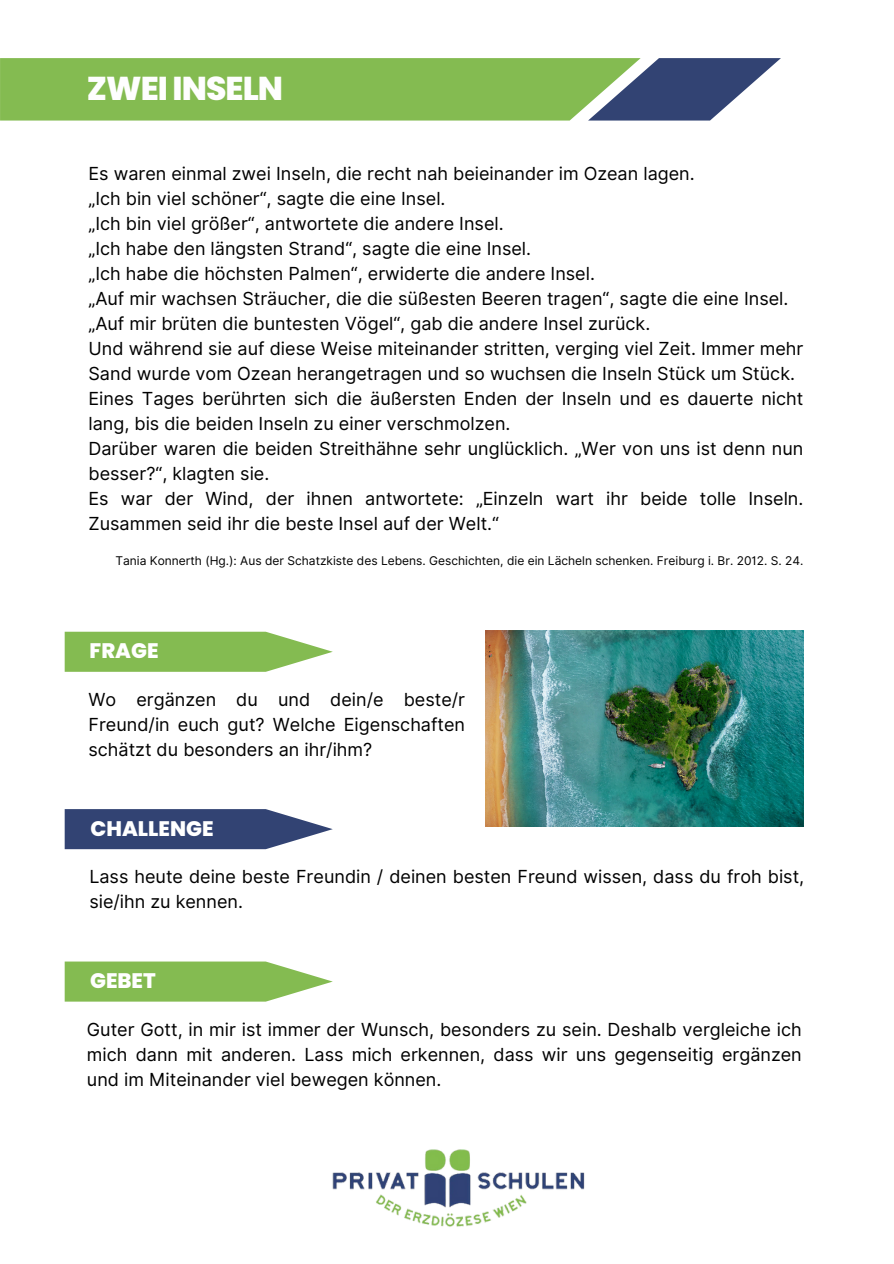
<style>
.page{position:relative;width:894px;height:1264px;background:#fff}
.page>*{position:absolute;margin:0;border:0;box-sizing:border-box;transform-origin:0 0}
.t1{font:800 33px "Poppins";letter-spacing:-.03em;color:#fefefe}
.t2{font:800 21px "Poppins";color:#fff}
.t3{font:18px/25px "Inter";color:#000}
.t4{font:12px "Inter";color:#000}
</style>
<div class="page">
<svg style="left:0;top:58px;width:780px;height:62px;background:#7eac61"></svg>
<img style="left:332px;top:1149px;width:253px;height:78px">
<svg style="left:65px;top:961px;width:267px;height:40px;background:#94c368"></svg>
<svg style="left:65px;top:809px;width:267px;height:40px;background:#4b5a84"></svg>
<svg style="left:65px;top:631px;width:267px;height:40px;background:#94c468"></svg>
<img style="left:485px;top:630px;width:318px;height:196px">
<h3 class="t1" style="left:87px;top:65px;width:198px">ZWEI INSELN</h3>
<p class="t3" style="left:88px;top:161px;width:716px">Es waren einmal zwei Inseln, die recht nah beieinander im Ozean lagen.<br>„Ich bin viel schöner“, sagte die eine Insel.<br>„Ich bin viel größer“, antwortete die andere Insel.<br>„Ich habe den längsten Strand“, sagte die eine Insel.<br>„Ich habe die höchsten Palmen“, erwiderte die andere Insel.<br>„Auf mir wachsen Sträucher, die die süßesten Beeren tragen“, sagte die eine Insel. „Auf mir brüten die buntesten Vögel“, gab die andere Insel zurück.<br>Und während sie auf diese Weise miteinander stritten, verging viel Zeit. Immer mehr Sand wurde vom Ozean herangetragen und so wuchsen die Inseln Stück um Stück.<br>Eines Tages berührten sich die äußersten Enden der Inseln und es dauerte nicht lang, bis die beiden Inseln zu einer verschmolzen.<br>Darüber waren die beiden Streithähne sehr unglücklich. „Wer von uns ist denn nun besser?“, klagten sie.<br>Es war der Wind, der ihnen antwortete: „Einzeln wart ihr beide tolle Inseln.<br>Zusammen seid ihr die beste Insel auf der Welt.“</p>
<h2 class="t4" style="left:115px;top:553px;width:689px">Tania Konnerth (Hg.): Aus der Schatzkiste des Lebens. Geschichten, die ein Lächeln schenken. Freiburg i. Br. 2012. S. 24.</h2>
<h2 class="t2" style="left:90px;top:636px;width:70px">FRAGE</h2>
<h3 class="t3" style="left:88px;top:687px;width:378px;text-align:justify">Wo ergänzen du und dein/e beste/r Freund/in euch gut? Welche Eigenschaften schätzt du besonders an ihr/ihm?</h3>
<p class="t2" style="left:90px;top:813px;width:124px">CHALLENGE</p>
<h3 class="t3" style="left:89px;top:864px;width:716px">Lass heute deine beste Freundin / deinen besten Freund wissen, dass du froh bist, sie/ihn zu kennen.</h3>
<h3 class="t2" style="left:90px;top:966px;width:67px">GEBET</h3>
<h2 class="t3" style="left:87px;top:1016px;width:716px;text-align:justify">Guter Gott, in mir ist immer der Wunsch, besonders zu sein. Deshalb vergleiche ich mich dann mit anderen. Lass mich erkennen, dass wir uns gegenseitig ergänzen und im Miteinander viel bewegen können.</h2>
</div>
